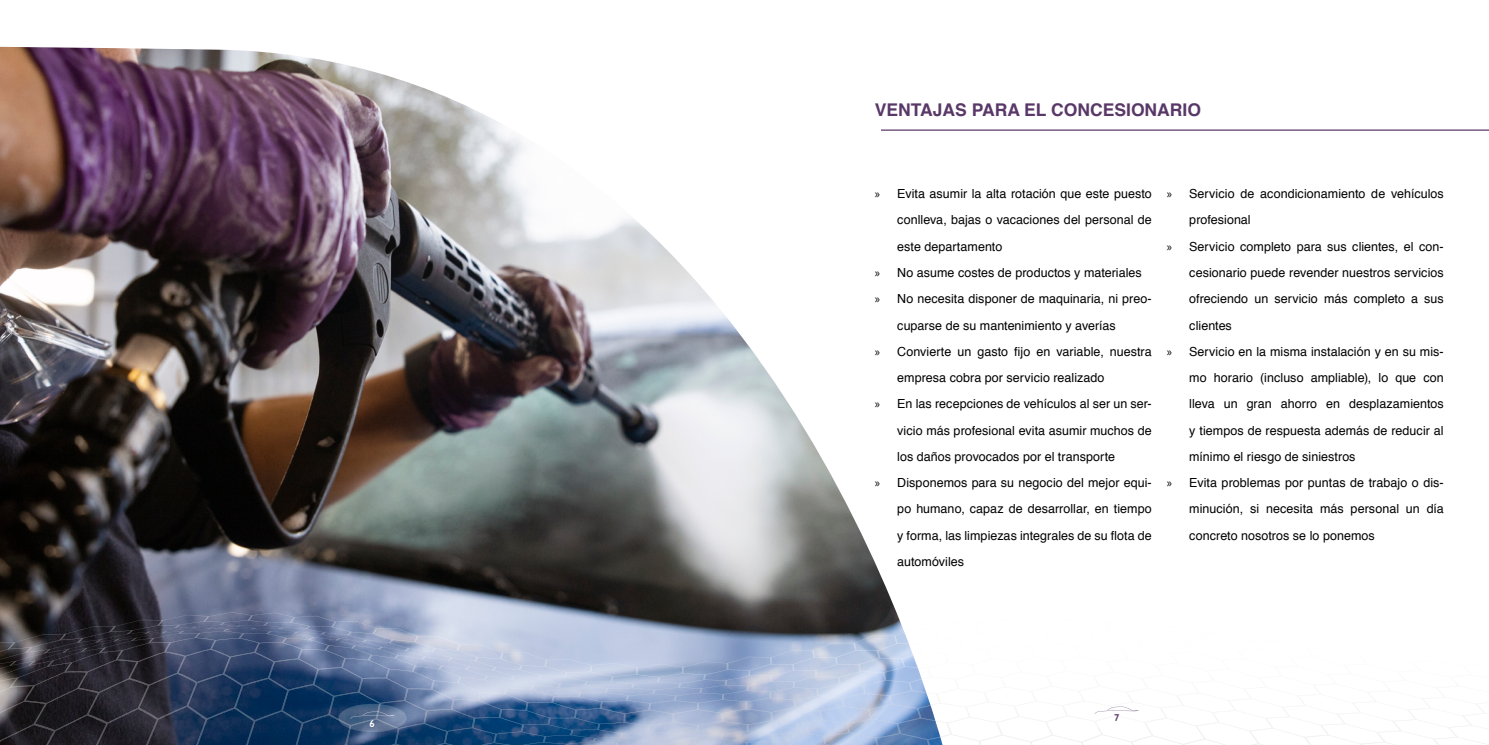
<style>
.page{position:relative;width:1489px;height:745px;background:#fff}
.page>*{position:absolute;margin:0;border:0;box-sizing:border-box;transform-origin:0 0}
.t1{font:700 17.5px "Helvetica";color:#593868}
.t2{font:12.5px "Helvetica";letter-spacing:.005em;color:#000}
.t3{font:600 10px "Gill Sans";color:#593868}
.t4{font:600 10px "Gill Sans";color:#fff}
.s1{font-family:"Myriad Pro"}
</style>
<div class="page">
<img style="left:0;top:47px;width:896px;height:564px">
<hr style="left:881px;top:129px;width:607px;height:2px;background:#593868">
<svg style="left:0;top:611px;width:1458px;height:134px"></svg>
<p class="t4" style="left:369px;top:717px;width:7px">6</p>
<h1 class="t1" style="left:874px;top:96px;width:328px">VENTAJAS PARA EL CONCESIONARIO</h1>
<p class="t2" style="left:874px;top:184px;width:278px"><span class="s1">»</span> Evita asumir la alta rotación que este puesto</p>
<p class="t2" style="left:897px;top:210px;width:256px">conlleva, bajas o vacaciones del personal de</p>
<p class="t2" style="left:897px;top:236px;width:107px">este departamento</p>
<p class="t2" style="left:874px;top:263px;width:268px"><span class="s1">»</span> No asume costes de productos y materiales</p>
<p class="t2" style="left:874px;top:289px;width:278px"><span class="s1">»</span> No necesita disponer de maquinaria, ni preo-</p>
<p class="t2" style="left:897px;top:315px;width:220px">cuparse de su mantenimiento y averías</p>
<p class="t2" style="left:874px;top:341px;width:278px"><span class="s1">»</span> Convierte un gasto fijo en variable, nuestra</p>
<p class="t2" style="left:897px;top:368px;width:208px">empresa cobra por servicio realizado</p>
<p class="t2" style="left:874px;top:394px;width:278px"><span class="s1">»</span> En las recepciones de vehículos al ser un ser-</p>
<p class="t2" style="left:897px;top:420px;width:256px">vicio más profesional evita asumir muchos de</p>
<p class="t2" style="left:897px;top:446px;width:219px">los daños provocados por el transporte</p>
<p class="t2" style="left:874px;top:473px;width:278px"><span class="s1">»</span> Disponemos para su negocio del mejor equi-</p>
<p class="t2" style="left:897px;top:499px;width:256px">po humano, capaz de desarrollar, en tiempo</p>
<p class="t2" style="left:897px;top:525px;width:256px">y forma, las limpiezas integrales de su flota de</p>
<p class="t2" style="left:897px;top:551px;width:68px">automóviles</p>
<p class="t2" style="left:1166px;top:184px;width:278px"><span class="s1">»</span> Servicio de acondicionamiento de vehículos</p>
<p class="t2" style="left:1189px;top:210px;width:63px">profesional</p>
<p class="t2" style="left:1166px;top:236px;width:278px"><span class="s1">»</span> Servicio completo para sus clientes, el con-</p>
<p class="t2" style="left:1189px;top:263px;width:256px">cesionario puede revender nuestros servicios</p>
<p class="t2" style="left:1189px;top:289px;width:256px">ofreciendo un servicio más completo a sus</p>
<p class="t2" style="left:1189px;top:315px;width:44px">clientes</p>
<p class="t2" style="left:1166px;top:341px;width:278px"><span class="s1">»</span> Servicio en la misma instalación y en su mis-</p>
<p class="t2" style="left:1189px;top:368px;width:256px">mo horario (incluso ampliable), lo que con</p>
<p class="t2" style="left:1189px;top:394px;width:256px">lleva un gran ahorro en desplazamientos</p>
<p class="t2" style="left:1189px;top:420px;width:256px">y tiempos de respuesta además de reducir al</p>
<p class="t2" style="left:1189px;top:446px;width:168px">mínimo el riesgo de siniestros</p>
<p class="t2" style="left:1166px;top:473px;width:278px"><span class="s1">»</span> Evita problemas por puntas de trabajo o dis-</p>
<p class="t2" style="left:1189px;top:499px;width:256px">minución, si necesita más personal un día</p>
<p class="t2" style="left:1189px;top:525px;width:187px">concreto nosotros se lo ponemos</p>
<p class="t3" style="left:1114px;top:711px;width:7px">7</p>
</div>
